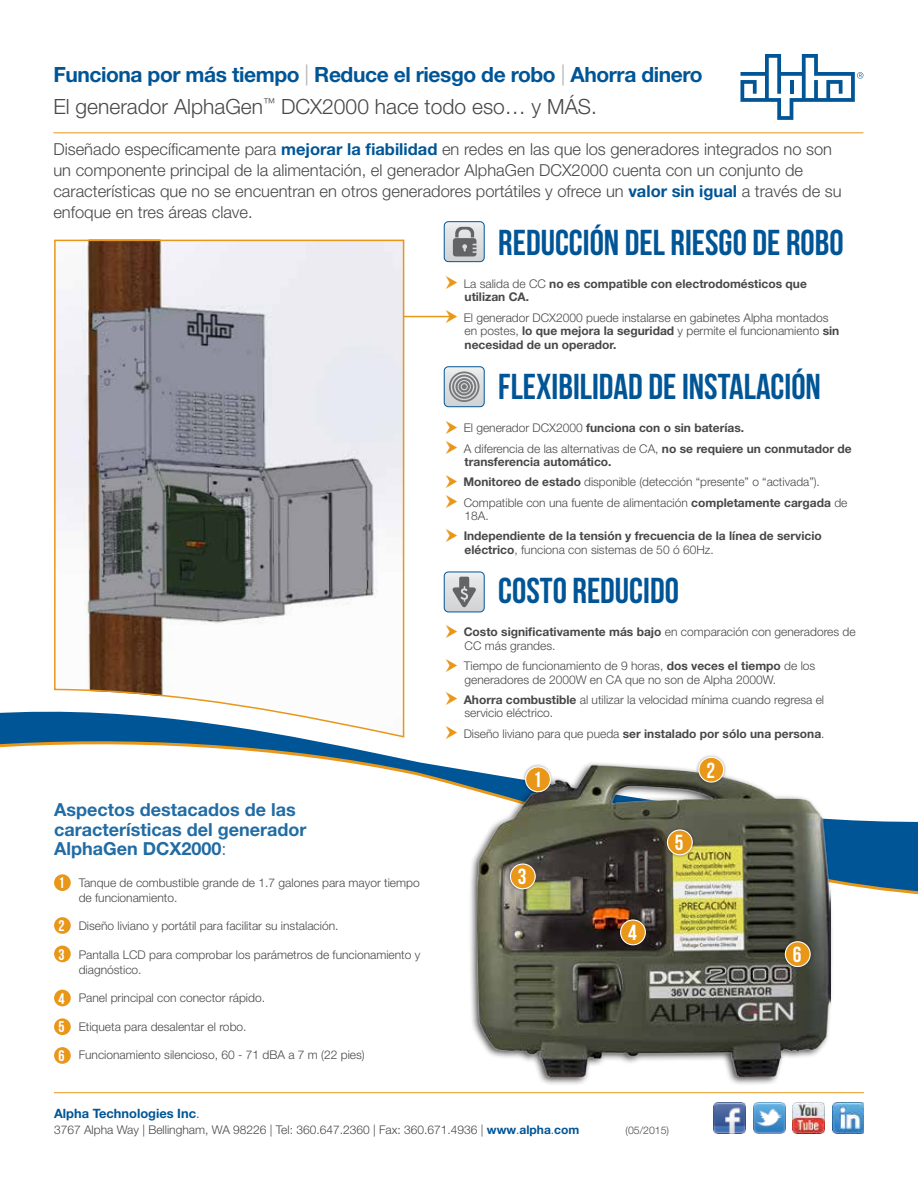
<style>
.page{position:relative;width:918px;height:1188px;background:#fff}
.page>*{position:absolute;margin:0;border:0;box-sizing:border-box;transform-origin:0 0}
.t1{font:36px "Bebas Neue";color:#005596}
.t2{font:21.9px "Bebas Neue";color:#fff}
.t3{font:700 21px/32px "Helvetica Neue LT Std";letter-spacing:-.02em;color:#005596}
.t4{font:700 18px/19.5px "Helvetica Neue LT Std";color:#216ca4}
.t5{font:300 16.5px/21px "Helvetica Neue LT Std";color:#48484a}
.t6{font:15.45px/28.8px "Bebas Neue";color:#fff}
.t7{font:700 12.9px "Helvetica Neue LT Std";color:#005596}
.t8{font:300 12px/13.5px "Helvetica Neue LT Std";color:#48484a}
.t9{font:700 12px/13.5px "Helvetica Neue LT Std";color:#48484a}
.t10{font:300 10.5px "Helvetica Neue LT Std";color:#48484a}
.s1{font-weight:300;color:#adafb2}
.s2{font-weight:300;color:#48484a}
.s3{font-weight:700;color:#005596}
.s4{font-weight:300}
.s5{font-weight:700}
.s6{color:#005596}
</style>
<div class="page">
<hr style="left:54px;top:1092px;width:810px;height:1px;background:#e89719">
<img style="left:714px;top:1102px;width:32px;height:32px">
<img style="left:753px;top:1102px;width:32px;height:32px">
<img style="left:793px;top:1102px;width:32px;height:32px">
<img style="left:832px;top:1102px;width:32px;height:32px">
<svg style="left:54px;top:239px;width:351px;height:465px"></svg>
<svg style="left:0;top:704px;width:918px;height:188px"></svg>
<hr style="left:53px;top:132px;width:810px;height:1px;background:#e89719">
<svg style="left:740px;top:54px;width:123px;height:66px"></svg>
<div style="left:468px;top:761px;width:367px;height:325px;background:#000;opacity:.75"></div>
<img style="left:478px;top:760px;width:352px;height:317px">
<div style="left:522px;top:764px;width:32px;height:31px;background:#000;opacity:.25"></div>
<div style="left:526px;top:767px;width:24px;height:25px;background:#e89719;border-radius:50%"></div>
<div style="left:525px;top:766px;width:26px;height:26px;border:1px solid #fff;border-radius:50%"></div>
<div style="left:696px;top:754px;width:31px;height:31px;background:#000;opacity:.25"></div>
<div style="left:699px;top:757px;width:25px;height:25px;background:#e89719;border-radius:50%"></div>
<div style="left:698px;top:757px;width:26px;height:26px;border:1px solid #fff;border-radius:50%"></div>
<div style="left:507px;top:861px;width:31px;height:31px;background:#000;opacity:.25"></div>
<div style="left:510px;top:864px;width:25px;height:25px;background:#e89719;border-radius:50%"></div>
<div style="left:510px;top:863px;width:26px;height:26px;border:1px solid #fff;border-radius:50%"></div>
<div style="left:617px;top:917px;width:32px;height:31px;background:#000;opacity:.25"></div>
<div style="left:621px;top:920px;width:24px;height:25px;background:#e89719;border-radius:50%"></div>
<div style="left:620px;top:919px;width:26px;height:26px;border:1px solid #fff;border-radius:50%"></div>
<div style="left:782px;top:938px;width:31px;height:32px;background:#000;opacity:.25"></div>
<div style="left:785px;top:942px;width:25px;height:25px;background:#e89719;border-radius:50%"></div>
<div style="left:785px;top:941px;width:26px;height:26px;border:1px solid #fff;border-radius:50%"></div>
<div style="left:444px;top:366px;width:41px;height:41px;border:1px solid #005596;border-radius:4px"></div>
<svg style="left:444px;top:367px;width:40px;height:40px;background:#b3b9be"></svg>
<div style="left:444px;top:221px;width:41px;height:41px;border:1px solid #005596;border-radius:4px"></div>
<svg style="left:444px;top:222px;width:40px;height:40px;background:#aeb3b8"></svg>
<div style="left:444px;top:572px;width:41px;height:40px;border:1px solid #005596;border-radius:4px"></div>
<svg style="left:444px;top:572px;width:40px;height:40px;background:#b7bdc2"></svg>
<hr style="left:404px;top:316px;width:47px;height:1px;background:#e89719">
<div style="left:664px;top:827px;width:31px;height:31px;background:#000;opacity:.25"></div>
<div style="left:667px;top:830px;width:25px;height:25px;background:#e89719;border-radius:50%"></div>
<div style="left:667px;top:829px;width:26px;height:26px;border:1px solid #fff;border-radius:50%"></div>
<div style="left:54px;top:874px;width:17px;height:17px;background:#e89719;border-radius:50%"></div>
<div style="left:54px;top:917px;width:17px;height:17px;background:#e89719;border-radius:50%"></div>
<div style="left:54px;top:946px;width:17px;height:16px;background:#e89719;border-radius:50%"></div>
<div style="left:54px;top:990px;width:17px;height:16px;background:#e89719;border-radius:50%"></div>
<div style="left:54px;top:1018px;width:17px;height:17px;background:#e89719;border-radius:50%"></div>
<div style="left:54px;top:1047px;width:17px;height:17px;background:#e89719;border-radius:50%"></div>
<svg style="left:446px;top:315px;width:6px;height:3px"></svg>
<svg style="left:446px;top:726px;width:11px;height:13px"></svg>
<h3 class="t3" style="left:53px;top:58px;width:651px">Funciona por más tiempo <span class="s1">|</span> Reduce el riesgo de robo <span class="s1">|</span> Ahorra dinero<br><span class="s2">El generador AlphaGen</span><sup>™</sup> <span class="s2">DCX2000 hace todo eso… y MÁS.</span></h3>
<p class="t5" style="left:53px;top:138px;width:790px">Diseñado específicamente para <span class="s3">mejorar la fiabilidad</span> en redes en las que los generadores integrados no son un componente principal de la alimentación, el generador AlphaGen DCX2000 cuenta con un conjunto de características que no se encuentran en otros generadores portátiles y ofrece un <span class="s3">valor sin igual</span> a través de su enfoque en tres áreas clave.</p>
<h1 class="t1" style="left:498px;top:223px;width:347px">REDUCCIÓN DEL RIESGO DE ROBO</h1>
<p class="t9" style="left:464px;top:277px;width:345px"><span class="s4">La salida de CC</span> no es compatible con electrodomésticos que utilizan CA.</p>
<p class="t8" style="left:464px;top:310px;width:377px">El generador DCX2000 puede instalarse en gabinetes Alpha montados en postes, <span class="s5">lo que mejora la seguridad</span> y permite el funcionamiento <span class="s5">sin necesidad de un operador.</span></p>
<h1 class="t1" style="left:498px;top:367px;width:324px">FLEXIBILIDAD DE INSTALACIÓN</h1>
<p class="t8" style="left:464px;top:418px;width:390px;line-height:20.2px">El generador DCX2000 <span class="s5">funciona con o sin baterías.<br></span>A diferencia de las alternativas de CA, <span class="s5">no se requiere un conmutador de</span></p>
<p class="t8" style="left:463px;top:451px;width:385px;line-height:20.2px"><span class="s5">transferencia automático.<br>Monitoreo de estado</span> disponible (detección “presente” o “activada”).<br>Compatible con una fuente de alimentación <span class="s5">completamente cargada</span> de</p>
<p class="t8" style="left:465px;top:509px;width:26px">18A.</p>
<p class="t9" style="left:464px;top:529px;width:360px">Independiente de la tensión y frecuencia de la línea de servicio eléctrico<span class="s4">, funciona con sistemas de 50 ó 60Hz.</span></p>
<h1 class="t1" style="left:498px;top:571px;width:182px">COSTO REDUCIDO</h1>
<p class="t8" style="left:464px;top:625px;width:394px"><span class="s5">Costo significativamente más bajo</span> en comparación con generadores de<br>CC más grandes.</p>
<p class="t8" style="left:464px;top:659px;width:353px">Tiempo de funcionamiento de 9 horas, <span class="s5">dos veces el tiempo</span> de los generadores de 2000W en CA que no son de Alpha 2000W.</p>
<p class="t8" style="left:464px;top:693px;width:362px"><span class="s5">Ahorra combustible</span> al utilizar la velocidad mínima cuando regresa el servicio eléctrico.</p>
<p class="t9" style="left:464px;top:726px;width:362px"><span class="s4">Diseño liviano para que pueda</span> ser instalado por sólo una persona<span class="s4">.</span></p>
<h3 class="t4" style="left:54px;top:800px;width:254px">Aspectos destacados de las características del generador<br>AlphaGen DCX2000<span class="s4">:</span></h3>
<p class="t6" style="left:59px;top:868px;width:8px">1</p>
<p class="t6" style="left:59px;top:911px;width:8px;line-height:28.3px">2<br>3</p>
<p class="t6" style="left:59px;top:984px;width:8px;text-align:justify">4<br>5<br>6</p>
<p class="t8" style="left:79px;top:875px;width:343px;line-height:15px">Tanque de combustible grande de 1.7 galones para mayor tiempo de funcionamiento.</p>
<p class="t8" style="left:79px;top:919px;width:261px">Diseño liviano y portátil para facilitar su instalación.</p>
<p class="t8" style="left:79px;top:947px;width:343px;line-height:15px">Pantalla LCD para comprobar los parámetros de funcionamiento y diagnóstico.</p>
<p class="t8" style="left:79px;top:991px;width:188px">Panel principal con conector rápido.</p>
<p class="t8" style="left:79px;top:1019px;width:169px">Etiqueta para desalentar el robo.</p>
<p class="t8" style="left:79px;top:1048px;width:288px">Funcionamiento silencioso, 60 - 71 dBA a 7 m (22 pies)</p>
<h2 class="t2" style="left:533px;top:768px;width:10px">1</h2>
<h2 class="t2" style="left:518px;top:865px;width:10px">3</h2>
<h2 class="t2" style="left:628px;top:921px;width:10px">4</h2>
<h2 class="t2" style="left:675px;top:831px;width:10px">5</h2>
<p class="t7" style="left:54px;top:1105px;width:147px">Alpha Technologies Inc<span class="s4">.</span></p>
<p class="t8" style="left:54px;top:1122px;width:527px">3767 Alpha Way | Bellingham, WA 98226 | Tel: 360.647.2360 | Fax: 360.671.4936 | <span class="s3">www</span><span class="s6">.</span><span class="s3">alpha</span><span class="s6">.</span><span class="s3">com</span></p>
<p class="t10" style="left:625px;top:1123px;width:45px">(05/2015)</p>
<h2 class="t2" style="left:706px;top:758px;width:10px">2</h2>
<h2 class="t2" style="left:793px;top:942px;width:10px">6</h2>
</div>
